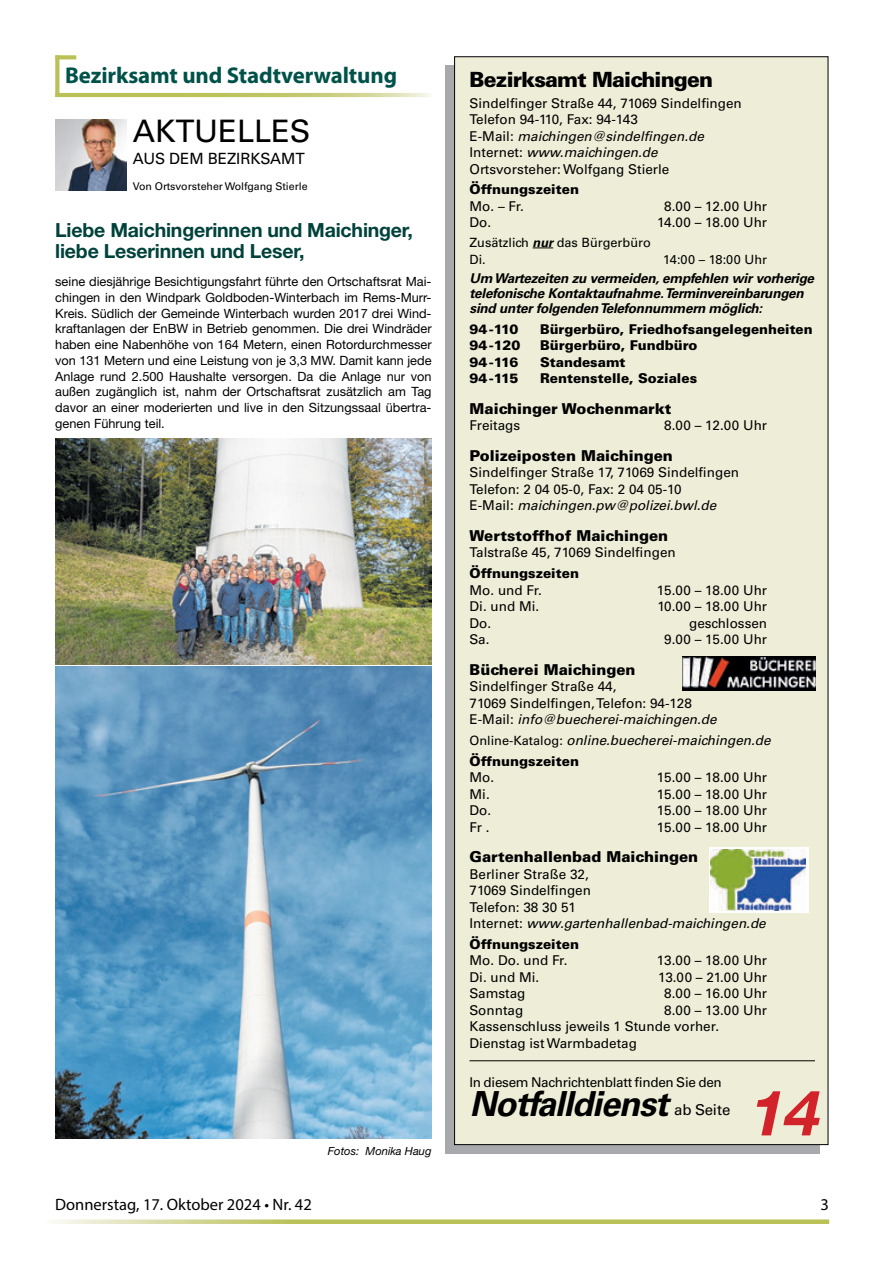
<style>
.page{position:relative;width:893px;height:1263px;background:#fff}
.page>*{position:absolute;margin:0;border:0;box-sizing:border-box;transform-origin:0 0}
.Grundtext{font:italic 700 63px "Helvetica Neue LT Std";color:#d2232a}
.t1{font:italic 700 34.5px "Univers LT Std";letter-spacing:-.03em;color:#000}
.t2{font:30.9px "Univers";letter-spacing:-.005em;color:#000}
.t3{font:700 22.8px "Myriad Pro";letter-spacing:-.005em;color:#005249}
.t4{font:900 21px "Univers LT Std";letter-spacing:-.04em;color:#000}
.t5{font:700 19.5px/21px "Helvetica Neue LT Std";letter-spacing:-.01em;color:#00423b}
.t6{font:16.5px "Myriad Pro";color:#000}
.t7{font:15.45px "Univers";letter-spacing:-.005em;color:#000}
.t8{font:900 15px "Univers LT Std";color:#000}
.t9{font:15px "Univers LT Std";color:#000}
.t10{font:13.5px/16.5px "Univers LT Std";color:#000}
.t11{font:900 13.5px/16.5px "Univers LT Std";color:#000}
.t12{font:italic 700 13.5px/15px "Univers LT Std";letter-spacing:-.015em;color:#000}
.t13{font:italic 13.5px/20.7px "Univers LT Std";color:#000}
.t14{font:13.5px "Univers LT Std";letter-spacing:-.025em;color:#000}
.Grundtext-2{font:12.75px/15.8px "Helvetica Neue LT Std";color:#000;text-align:justify}
.t15{font:12.75px/17.1px "Univers LT Std";color:#000}
.Grundtext-3{font:italic 11.25px "Helvetica Neue LT Std";color:#000}
.t16{font:10.65px "Univers";letter-spacing:-.005em;color:#000}
.s1{font-style:italic}
.s2{font-weight:400}
.s3{font-weight:700;font-style:italic}
.s4{font-weight:900}
.s5{font-style:normal;font-size:12.75px}
.s6{font-weight:900;font-style:normal}
</style>
<div class="page">
<svg style="left:52px;top:1219px;width:777px;height:5px;background:#c9ce7d"></svg>
<img style="left:55px;top:119px;width:71px;height:71px">
<img style="left:55px;top:439px;width:377px;height:225px">
<img style="left:55px;top:667px;width:377px;height:472px">
<div style="left:446px;top:65px;width:374px;height:1088px;background:#a7a9ac"></div>
<div style="left:455px;top:57px;width:373px;height:1087px;background:#eeeed8"></div>
<svg style="left:533px;top:248px;width:20px;height:1px"></svg>
<hr style="left:469px;top:1060px;width:346px;height:1px;background:#000">
<img style="left:682px;top:656px;width:133px;height:34px">
<div style="left:709px;top:847px;width:99px;height:66px;background:#fff"></div>
<img style="left:711px;top:849px;width:95px;height:62px">
<svg style="left:55px;top:59px;width:4px;height:34px"></svg>
<svg style="left:55px;top:55px;width:21px;height:4px"></svg>
<svg style="left:55px;top:93px;width:376px;height:4px;background:#c5cb73"></svg>
<p class="t3" style="left:65px;top:61px;width:334px">Bezirksamt und Stadtverwaltung</p>
<p class="t2" style="left:133px;top:113px;width:179px">AKTUELLES</p>
<p class="t7" style="left:133px;top:150px;width:173px">AUS DEM BEZIRKSAMT</p>
<p class="t16" style="left:133px;top:180px;width:176px">Von Ortsvorsteher Wolfgang Stierle</p>
<p class="t5" style="left:55px;top:219px;width:359px">Liebe Maichingerinnen und Maichinger, liebe Leserinnen und Leser,</p>
<p class="Grundtext-2" style="left:55px;top:274px;width:378px">seine diesjährige Besichtigungsfahrt führte den Ortschaftsrat Mai&shy;chingen in den Windpark Goldboden-Winterbach im Rems-Murr-Kreis. Südlich der Gemeinde Winterbach wurden 2017 drei Wind&shy;kraftanlagen der EnBW in Betrieb genommen. Die drei Windräder haben eine Nabenhöhe von 164 Metern, einen Rotordurchmesser von 131 Metern und eine Leistung von je 3,3 MW. Damit kann jede Anlage rund 2.500 Haushalte versorgen. Da die Anlage nur von außen zugänglich ist, nahm der Ortschaftsrat zusätzlich am Tag davor an einer moderierten und live in den Sitzungssaal übertra&shy;genen Führung teil.</p>
<p class="Grundtext-3" style="left:328px;top:1144px;width:105px">Fotos: Monika Haug</p>
<p class="t4" style="left:469px;top:66px;width:245px">Bezirksamt Maichingen</p>
<p class="t10" style="left:469px;top:95px;width:274px">Sindelfinger Straße 44, 71069 Sindelfingen Telefon 94-110, Fax: 94-143<br>E-Mail: <span class="s1">maichingen@sindelfingen.de </span>Internet: <span class="s1">www.maichingen.de </span>Ortsvorsteher: Wolfgang Stierle</p>
<p class="t11" style="left:469px;top:181px;width:111px">Öffnungszeiten<br><span class="s2">Mo. – Fr.</span></p>
<p class="t10" style="left:664px;top:198px;width:104px">8.00 – 12.00 Uhr</p>
<p class="t10" style="left:469px;top:214px;width:23px">Do.</p>
<p class="t10" style="left:657px;top:214px;width:111px">14.00 – 18.00 Uhr</p>
<p class="t15" style="left:469px;top:234px;width:183px">Zusätzlich <span class="s3">nur</span> das Bürgerbüro<br>Di.</p>
<p class="t15" style="left:663px;top:251px;width:105px">14:00 – 18:00 Uhr</p>
<p class="t12" style="left:469px;top:271px;width:346px">UmWartezeiten zu vermeiden, empfehlen wir vorherige telefonische Kontaktaufnahme.Terminvereinbarungen sind unter folgendenTelefonnummern möglich:</p>
<p class="t11" style="left:469px;top:321px;width:50px">94 -110</p>
<p class="t11" style="left:540px;top:321px;width:274px">Bürgerbüro, Friedhofsangelegenheiten</p>
<p class="t11" style="left:469px;top:337px;width:52px">94 -120</p>
<p class="t11" style="left:540px;top:337px;width:159px">Bürgerbüro, Fundbüro</p>
<p class="t11" style="left:469px;top:354px;width:51px">94 -116</p>
<p class="t11" style="left:540px;top:354px;width:87px">Standesamt</p>
<p class="t11" style="left:469px;top:370px;width:51px">94 -115</p>
<p class="t11" style="left:540px;top:370px;width:159px">Rentenstelle, Soziales</p>
<p class="t8" style="left:469px;top:399px;width:204px">Maichinger Wochenmarkt</p>
<p class="t10" style="left:469px;top:417px;width:52px">Freitags</p>
<p class="t10" style="left:664px;top:417px;width:104px">8.00 – 12.00 Uhr</p>
<p class="t8" style="left:469px;top:446px;width:205px">Polizeiposten Maichingen</p>
<p class="t10" style="left:469px;top:464px;width:271px">Sindelfinger Straße 17, 71069 Sindelfingen<br>Telefon: 2 04 05-0, Fax: 2 04 05-10<br>E-Mail: <span class="s1">maichingen.pw@polizei.bwl.de</span></p>
<p class="t8" style="left:469px;top:526px;width:200px">Wertstoffhof Maichingen</p>
<p class="t10" style="left:469px;top:542px;width:208px;line-height:20.7px">Talstraße 45, 71069 Sindelfingen<br><span class="s4">Öffnungszeiten</span></p>
<p class="t10" style="left:469px;top:582px;width:74px">Mo. und Fr.</p>
<p class="t10" style="left:657px;top:582px;width:112px">15.00 – 18.00 Uhr</p>
<p class="t10" style="left:469px;top:598px;width:71px">Di. und Mi.</p>
<p class="t10" style="left:657px;top:598px;width:111px">10.00 – 18.00 Uhr</p>
<p class="t10" style="left:469px;top:615px;width:23px">Do.</p>
<p class="t10" style="left:689px;top:615px;width:80px">geschlossen</p>
<p class="t10" style="left:469px;top:631px;width:21px">Sa.</p>
<p class="t10" style="left:664px;top:631px;width:104px">9.00 – 15.00 Uhr</p>
<p class="t8" style="left:469px;top:660px;width:167px">Bücherei Maichingen</p>
<p class="t10" style="left:469px;top:678px;width:249px">Sindelfinger Straße 44,<br>71069 Sindelfingen,Telefon: 94-128<br>E-Mail: <span class="s1">info@buecherei-maichingen.de</span></p>
<p class="t13" style="left:469px;top:730px;width:303px"><span class="s5">Online-Katalog:</span> online.buecherei-maichingen.de<br><span class="s6">Öffnungszeiten</span></p>
<p class="t10" style="left:469px;top:769px;width:26px">Mo.</p>
<p class="t10" style="left:657px;top:769px;width:112px">15.00 – 18.00 Uhr</p>
<p class="t10" style="left:469px;top:786px;width:22px">Mi.</p>
<p class="t10" style="left:657px;top:786px;width:112px">15.00 – 18.00 Uhr</p>
<p class="t10" style="left:469px;top:802px;width:23px">Do.</p>
<p class="t10" style="left:657px;top:802px;width:112px">15.00 – 18.00 Uhr</p>
<p class="t10" style="left:469px;top:819px;width:21px">Fr .</p>
<p class="t10" style="left:657px;top:819px;width:112px">15.00 – 18.00 Uhr</p>
<p class="t8" style="left:469px;top:847px;width:230px">Gartenhallenbad Maichingen</p>
<p class="t10" style="left:469px;top:866px;width:298px">Berliner Straße 32,<br>71069 Sindelfingen<br>Telefon: 38 30 51<br>Internet: <span class="s1">www.gartenhallenbad-maichingen.de</span></p>
<p class="t11" style="left:469px;top:936px;width:111px">Öffnungszeiten<br><span class="s2">Mo. Do. und Fr.</span></p>
<p class="t10" style="left:657px;top:952px;width:112px">13.00 – 18.00 Uhr</p>
<p class="t10" style="left:469px;top:969px;width:71px">Di. und Mi.</p>
<p class="t10" style="left:658px;top:969px;width:111px">13.00 – 21.00 Uhr</p>
<p class="t10" style="left:469px;top:985px;width:57px">Samstag</p>
<p class="t10" style="left:664px;top:985px;width:104px">8.00 – 16.00 Uhr</p>
<p class="t10" style="left:469px;top:1002px;width:55px">Sonntag</p>
<p class="t10" style="left:469px;top:1002px;width:299px;text-indent:195px">8.00 – 13.00 Uhr<br>Kassenschluss jeweils 1 Stunde vorher.<br>Dienstag ist Warmbadetag</p>
<p class="t14" style="left:469px;top:1074px;width:254px">In diesem Nachrichtenblatt finden Sie den</p>
<p class="t1" style="left:469px;top:1083px;width:200px">Notfalldienst</p>
<p class="Grundtext" style="left:751px;top:1074px;width:72px">14</p>
<p class="t9" style="left:674px;top:1100px;width:58px">ab Seite</p>
<p class="t6" style="left:55px;top:1194px;width:258px">Donnerstag, 17. Oktober 2024 • Nr. 42</p>
<p class="t6" style="left:821px;top:1194px;width:10px">3</p>
</div>
